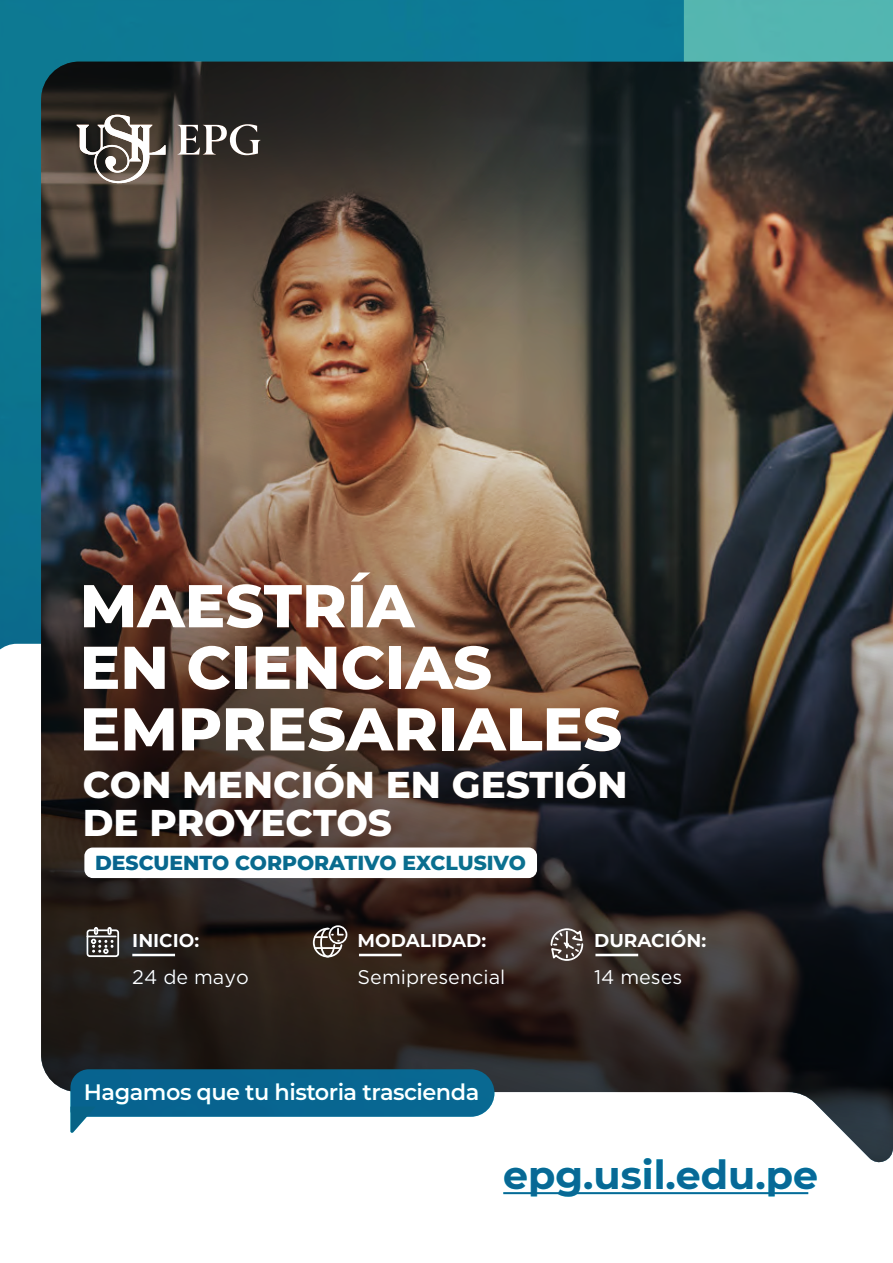
<style>
.page{position:relative;width:893px;height:1263px;background:#fff}
.page>*{position:absolute;margin:0;border:0;box-sizing:border-box;transform-origin:0 0}
.t1{font:800 60.3px/61.7px "Montserrat";color:#fff}
.t2{font:700 39.6px "Montserrat";color:#0c7b9b}
.t3{font:800 37.35px/38.1px "Montserrat";color:#fff}
.t4{font:600 22.5px "Montserrat";letter-spacing:-.025em;color:#fff}
.t5{font:800 20.25px "Montserrat";color:#0c7b9b}
.t6{font:19.8px "Gotham";color:#fff}
.t7{font:700 18.45px "Montserrat";color:#fff}
</style>
<div class="page">
<img style="left:0;top:0;width:893px;height:1195px">
<p class="t1" style="left:80px;top:572px;width:544px">MAESTRÍA<br>EN CIENCIAS<br>EMPRESARIALES</p>
<p class="t3" style="left:83px;top:763px;width:546px">CON MENCIÓN EN GESTIÓN<br>DE PROYECTOS</p>
<p class="t5" style="left:95px;top:848px;width:432px">DESCUENTO CORPORATIVO EXCLUSIVO</p>
<p class="t7" style="left:132px;top:927px;width:69px">INICIO:</p>
<p class="t6" style="left:132px;top:964px;width:118px">24 de mayo</p>
<p class="t7" style="left:358px;top:927px;width:130px">MODALIDAD:</p>
<p class="t6" style="left:358px;top:964px;width:149px">Semipresencial</p>
<p class="t4" style="left:84px;top:1076px;width:397px">Hagamos que tu historia trascienda</p>
<p class="t7" style="left:594px;top:927px;width:114px">DURACIÓN:</p>
<p class="t6" style="left:594px;top:964px;width:90px">14 meses</p>
<p class="t2" style="left:503px;top:1146px;width:316px">epg.usil.edu.pe</p>
</div>
